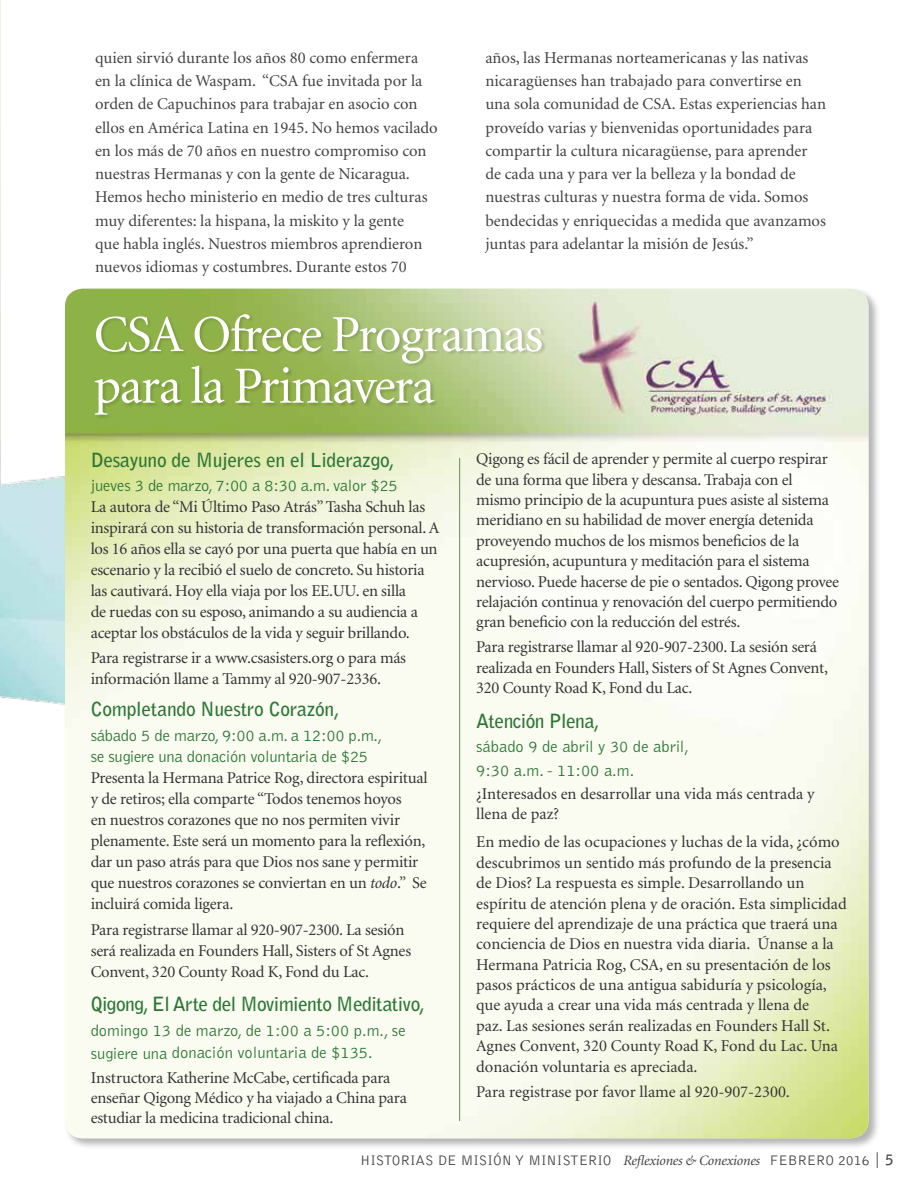
<style>
.page{position:relative;width:918px;height:1188px;background:#fff}
.page>*{position:absolute;margin:0;border:0;box-sizing:border-box;transform-origin:0 0}
.t1{font:52.2px/51.6px "Minion";letter-spacing:-.03em;color:#fff}
.t2{font:700 19.5px "Bell Gothic";letter-spacing:-.015em;color:#2d7637}
.t3{font:16.5px/20.4px "Minion";letter-spacing:-.015em;color:#333334}
.t4{font:16.5px/23.2px "Minion";color:#414042}
.t5{font:300 16.5px/21.8px "Bell Gothic";letter-spacing:-.015em;color:#2d7637}
.t6{font:300 14.25px "Bell Gothic";color:#414042}
.s1{font-style:italic}
.s2{font-family:"Minion";font-weight:400;font-style:italic}
.s3{font-family:"Helvetica";font-size:15.6px}
.s4{font-weight:700}
</style>
<div class="page">
<img style="left:0;top:0;width:1px;height:326px">
<div style="left:64px;top:287px;width:817px;height:863px;background:#000;opacity:.3"></div>
<img style="left:65px;top:289px;width:803px;height:849px">
<div style="left:95px;top:314px;width:452px;height:105px;background:#000;opacity:.15"></div>
<hr style="left:459px;top:458px;width:1px;height:663px;background:#6a9261">
<p class="t4" style="left:95px;top:47px;width:344px">quien sirvió durante los años 80 como enfermera en la clínica de Waspam. “CSA fue invitada por la orden de Capuchinos para trabajar en asocio con ellos en América Latina en 1945. No hemos vacilado en los más de 70 años en nuestro compromiso con nuestras Hermanas y con la gente de Nicaragua.<br>Hemos hecho ministerio en medio de tres culturas muy diferentes: la hispana, la miskito y la gente<br>que habla inglés. Nuestros miembros aprendieron nuevos idiomas y costumbres. Durante estos 70</p>
<p class="t4" style="left:485px;top:47px;width:342px">años, las Hermanas norteamericanas y las nativas nicaragüenses han trabajado para convertirse en una sola comunidad de CSA. Estas experiencias han proveído varias y bienvenidas oportunidades para compartir la cultura nicaragüense, para aprender de cada una y para ver la belleza y la bondad de nuestras culturas y nuestra forma de vida. Somos bendecidas y enriquecidas a medida que avanzamos juntas para adelantar la misión de Jesús.”</p>
<h1 class="t1" style="left:94px;top:311px;width:451px">CSA Ofrece Programas para la Primavera</h1>
<p class="t2" style="left:91px;top:449px;width:305px">Desayuno de Mujeres en el Liderazgo,</p>
<p class="t5" style="left:91px;top:475px;width:309px">jueves 3 de marzo, 7:00 a 8:30 a.m. valor $25</p>
<p class="t3" style="left:91px;top:496px;width:350px;line-height:21px">La autora de “Mi Último Paso Atrás” Tasha Schuh las inspirará con su historia de transformación personal. A los 16 años ella se cayó por una puerta que había en un escenario y la recibió el suelo de concreto. Su historia las cautivará. Hoy ella viaja por los EE.UU. en silla<br>de ruedas con su esposo, animando a su audiencia a aceptar los obstáculos de la vida y seguir brillando.</p>
<p class="t3" style="left:91px;top:647px;width:317px;line-height:21px">Para registrarse ir a www.csasisters.org o para más información llame a Tammy al 920-907-2336.</p>
<p class="t2" style="left:91px;top:697px;width:250px">Completando Nuestro Corazón,</p>
<p class="t5" style="left:91px;top:725px;width:293px">sábado 5 de marzo, 9:00 a.m. a 12:00 p.m., se sugiere una donación voluntaria de $25</p>
<p class="t3" style="left:91px;top:768px;width:338px;line-height:21px">Presenta la Hermana Patrice Rog, directora espiritual y de retiros; ella comparte “Todos tenemos hoyos<br>en nuestros corazones que no nos permiten vivir plenamente. Este será un momento para la reflexión, dar un paso atrás para que Dios nos sane y permitir que nuestros corazones se conviertan en un <span class="s1">todo</span>.” Se incluirá comida ligera.</p>
<p class="t3" style="left:91px;top:920px;width:322px;line-height:21px">Para registrarse llamar al 920-907-2300. La sesión será realizada en Founders Hall, Sisters of St Agnes<br>Convent, 320 County Road K, Fond du Lac.</p>
<p class="t2" style="left:91px;top:992px;width:336px">Qigong, El Arte del Movimiento Meditativo,</p>
<p class="t5" style="left:91px;top:1020px;width:317px">domingo 13 de marzo, de 1:00 a 5:00 p.m., se sugiere una donación voluntaria de $135.</p>
<p class="t3" style="left:91px;top:1068px;width:318px">Instructora Katherine McCabe, certificada para enseñar Qigong Médico y ha viajado a China para estudiar la medicina tradicional china.</p>
<p class="t3" style="left:476px;top:449px;width:364px">Qigong es fácil de aprender y permite al cuerpo respirar de una forma que libera y descansa. Trabaja con el mismo principio de la acupuntura pues asiste al sistema meridiano en su habilidad de mover energía detenida proveyendo muchos de los mismos beneficios de la acupresión, acupuntura y meditación para el sistema nervioso. Puede hacerse de pie o sentados. Qigong provee relajación continua y renovación del cuerpo permitiendo gran beneficio con la reducción del estrés.</p>
<p class="t3" style="left:476px;top:637px;width:353px">Para registrarse llamar al 920-907-2300. La sesión será realizada en Founders Hall, Sisters of St Agnes Convent,<br>320 County Road K, Fond du Lac.</p>
<p class="t2" style="left:476px;top:709px;width:125px">Atención Plena,</p>
<p class="t5" style="left:476px;top:736px;width:214px;line-height:23.2px">sábado 9 de abril y 30 de abril,<br>9:30 a.m. - 11:00 a.m.</p>
<p class="t3" style="left:476px;top:784px;width:340px">¿Interesados en desarrollar una vida más centrada y llena de paz?</p>
<p class="t3" style="left:476px;top:832px;width:372px">En medio de las ocupaciones y luchas de la vida, ¿cómo descubrimos un sentido más profundo de la presencia de Dios? La respuesta es simple. Desarrollando un espíritu de atención plena y de oración. Esta simplicidad requiere del aprendizaje de una práctica que traerá una conciencia de Dios en nuestra vida diaria. Únanse a la Hermana Patricia Rog, CSA, en su presentación de los pasos prácticos de una antigua sabiduría y psicología, que ayuda a crear una vida más centrada y llena de<br>paz. Las sesiones serán realizadas en Founders Hall St.<br>Agnes Convent, 320 County Road K, Fond du Lac. Una donación voluntaria es apreciada.</p>
<p class="t3" style="left:476px;top:1082px;width:315px">Para registrase por favor llame al 920-907-2300.</p>
<p class="t6" style="left:360px;top:1153px;width:535px">HISTORIAS DE MISIÓN Y MINISTERIO <span class="s2">Reflexiones &amp; Conexiones</span> FEBRERO 2016 <span class="s3">|</span> <span class="s4">5</span></p>
</div>
